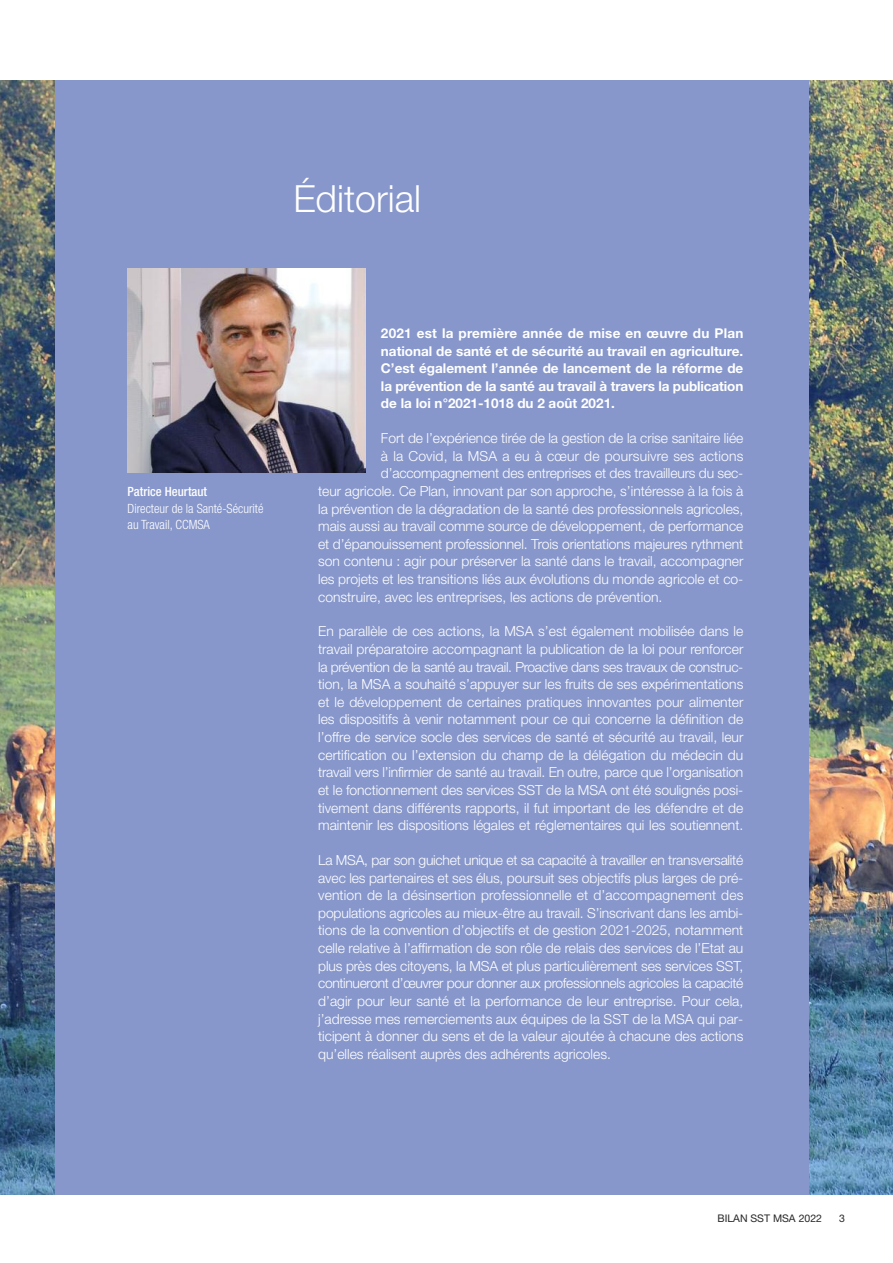
<style>
.page{position:relative;width:893px;height:1263px;background:#fff}
.page>*{position:absolute;margin:0;border:0;box-sizing:border-box;transform-origin:0 0}
.t1{font:300 37.5px "Helvetica Neue LT Std";color:#fff}
.t2{font:300 13.8px/17.5px "Helvetica Neue LT Std";color:#fff;text-align:justify}
.t3{font:700 13.5px/17.7px "Helvetica Neue LT Std";letter-spacing:-.005em;color:#fff;text-align:justify}
.t4{font:300 condensed 12.75px/16.5px "Helvetica Neue LT Std";color:#fff}
.t5{font:500 condensed 12.75px "Helvetica Neue LT Std";color:#fff}
.t6{font:10.5px "Helvetica Neue";color:#272627}
</style>
<div class="page">
<img style="left:0;top:81px;width:893px;height:1113px">
<div style="left:55px;top:81px;width:754px;height:1114px;background:#8797cb"></div>
<img style="left:128px;top:269px;width:238px;height:203px">
<h1 class="t1" style="left:293px;top:185px;width:129px">Éditorial</h1>
<p class="t5" style="left:128px;top:487px;width:81px">Patrice Heurtaut</p>
<p class="t4" style="left:128px;top:501px;width:137px">Directeur de la Santé-Sécurité au Travail, CCMSA</p>
<p class="t3" style="left:381px;top:325px;width:364px">2021 est la première année de mise en œuvre du Plan national de santé et de sécurité au travail en agriculture.<br>C’est également l’année de lancement de la réforme de la prévention de la santé au travail à travers la publication de la loi n°2021-1018 du 2 août 2021.</p>
<p class="t2" style="left:381px;top:431px;width:364px">Fort de l’expérience tirée de la gestion de la crise sanitaire liée</p>
<p class="t2" style="left:381px;top:448px;width:364px">à la Covid, la MSA a eu à cœur de poursuivre ses actions</p>
<p class="t2" style="left:381px;top:466px;width:364px">d’accompagnement des entreprises et des travailleurs du sec-</p>
<p class="t2" style="left:318px;top:484px;width:427px">teur agricole. Ce Plan, innovant par son approche, s’intéresse à la fois à</p>
<p class="t2" style="left:318px;top:501px;width:427px">la prévention de la dégradation de la santé des professionnels agricoles,</p>
<p class="t2" style="left:318px;top:519px;width:427px">mais aussi au travail comme source de développement, de performance</p>
<p class="t2" style="left:318px;top:536px;width:427px">et d’épanouissement professionnel. Trois orientations majeures rythment</p>
<p class="t2" style="left:318px;top:554px;width:427px">son contenu : agir pour préserver la santé dans le travail, accompagner</p>
<p class="t2" style="left:318px;top:572px;width:427px">les projets et les transitions liés aux évolutions du monde agricole et co-</p>
<p class="t2" style="left:318px;top:589px;width:346px">construire, avec les entreprises, les actions de prévention.</p>
<p class="t2" style="left:318px;top:624px;width:427px">En parallèle de ces actions, la MSA s’est également mobilisée dans le travail préparatoire accompagnant la publication de la loi pour renforcer la prévention de la santé au travail. Proactive dans ses travaux de construc&shy;tion, la MSA a souhaité s’appuyer sur les fruits de ses expérimentations et le développement de certaines pratiques innovantes pour alimenter les dispositifs à venir notamment pour ce qui concerne la définition de l’offre de service socle des services de santé et sécurité au travail, leur certification ou l’extension du champ de la délégation du médecin du travail vers l’infirmier de santé au travail. En outre, parce que l’organisation et le fonctionnement des services SST de la MSA ont été soulignés posi&shy;tivement dans différents rapports, il fut important de les défendre et de maintenir les dispositions légales et réglementaires qui les soutiennent.</p>
<p class="t2" style="left:318px;top:852px;width:427px">La MSA, par son guichet unique et sa capacité à travailler en transversalité avec les partenaires et ses élus, poursuit ses objectifs plus larges de pré&shy;vention de la désinsertion professionnelle et d’accompagnement des populations agricoles au mieux-être au travail. S’inscrivant dans les ambi&shy;tions de la convention d’objectifs et de gestion 2021-2025, notamment celle relative à l’affirmation de son rôle de relais des services de l’Etat au plus près des citoyens, la MSA et plus particulièrement ses services SST, continueront d’œuvrer pour donner aux professionnels agricoles la capacité d’agir pour leur santé et la performance de leur entreprise. Pour cela, j’adresse mes remerciements aux équipes de la SST de la MSA qui par&shy;ticipent à donner du sens et de la valeur ajoutée à chacune des actions qu’elles réalisent auprès des adhérents agricoles.</p>
<p class="t6" style="left:717px;top:1214px;width:106px">BILAN SST MSA 2022</p>
<p class="t6" style="left:839px;top:1214px;width:7px">3</p>
</div>
